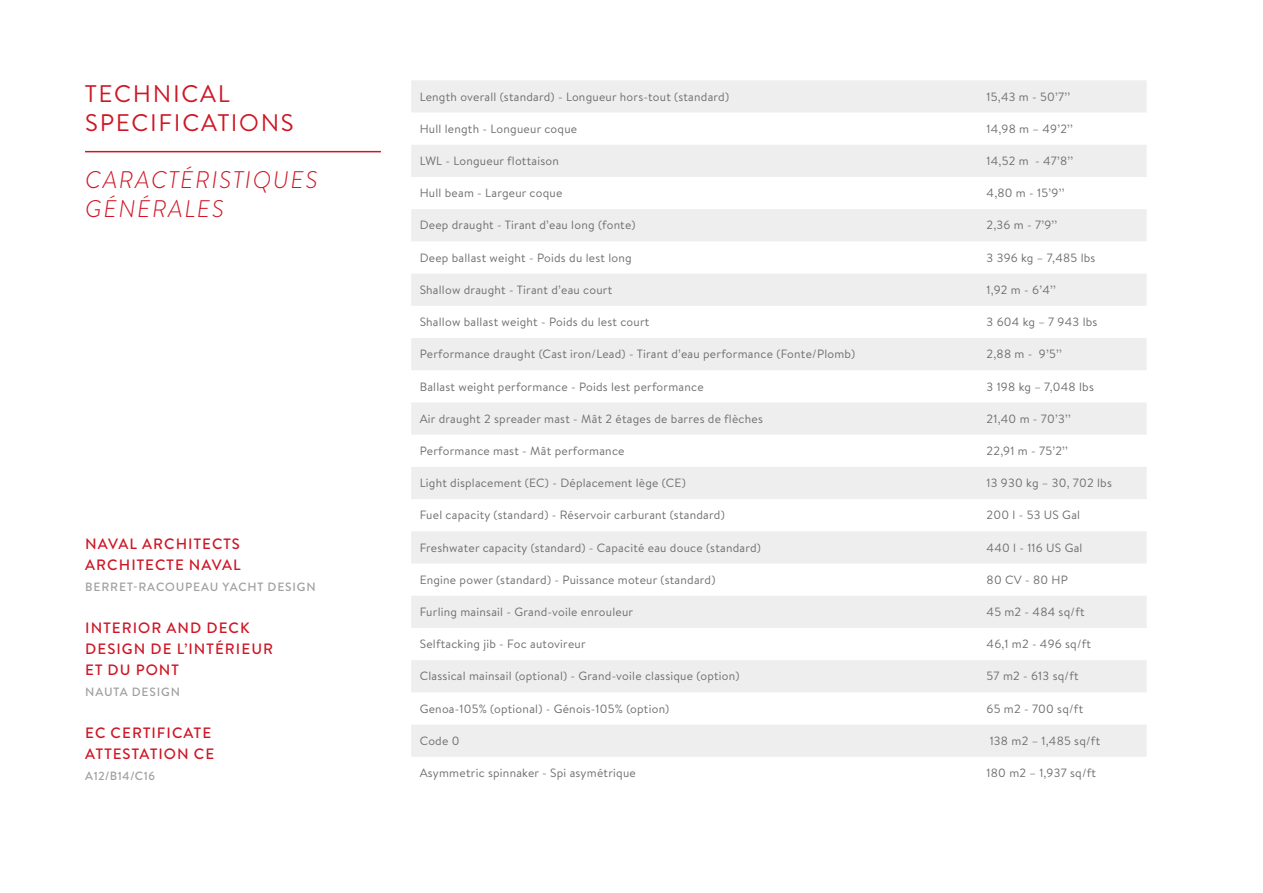
<style>
.page{position:relative;width:1263px;height:893px;background:#fff}
.page>*{position:absolute;margin:0;border:0;box-sizing:border-box;transform-origin:0 0}
.t1{font:italic 300 24px/28.8px "Brandon Grotesque";letter-spacing:.07em;color:#ce1625}
.t2{font:24px/28.8px "Brandon Grotesque";letter-spacing:.07em;color:#ce1625}
.t3{font:500 15px/21px "Brandon Grotesque";letter-spacing:.07em;color:#ce1625}
.t4{font:12px "Brandon Text";letter-spacing:.02em;color:#706f6f}
.t5{font:500 12px "Brandon Grotesque";letter-spacing:.07em;color:#9f9f9e}
.t6{font:500 12px "Brandon Grotesque";letter-spacing:.05em;color:#9f9f9e}
</style>
<div class="page">
<hr style="left:85px;top:151px;width:296px;height:1px;background:#ce1625">
<svg style="left:411px;top:80px;width:736px;height:677px;fill:#eeeeef"></svg>
<h1 class="t2" style="left:85px;top:83px;width:210px">TECHNICAL<br>SPECIFICATIONS</h1>
<h1 class="t1" style="left:85px;top:167px;width:234px">CARACTÉRISTIQUES<br>GÉNÉRALES</h1>
<p class="t3" style="left:85px;top:533px;width:157px">NAVAL ARCHITECTS<br>ARCHITECTE NAVAL</p>
<p class="t5" style="left:85px;top:579px;width:232px">BERRET-RACOUPEAU YACHT DESIGN</p>
<p class="t3" style="left:85px;top:617px;width:189px">INTERIOR AND DECK<br>DESIGN DE L’INTÉRIEUR<br>ET DU PONT</p>
<p class="t5" style="left:85px;top:684px;width:96px">NAUTA DESIGN</p>
<p class="t3" style="left:85px;top:722px;width:130px">EC CERTIFICATE<br>ATTESTATION CE</p>
<p class="t6" style="left:85px;top:768px;width:71px">A12/B14/C16</p>
<p class="t4" style="left:420px;top:92px;width:311px">Length overall (standard) - Longueur hors-tout (standard)</p>
<p class="t4" style="left:986px;top:92px;width:85px">15,43 m - 50’7’’</p>
<p class="t4" style="left:420px;top:124px;width:159px">Hull length - Longueur coque</p>
<p class="t4" style="left:986px;top:124px;width:88px">14,98 m – 49’2’’</p>
<p class="t4" style="left:420px;top:156px;width:141px">LWL - Longueur flottaison</p>
<p class="t4" style="left:986px;top:156px;width:88px">14,52 m - 47’8’’</p>
<p class="t4" style="left:420px;top:189px;width:144px">Hull beam - Largeur coque</p>
<p class="t4" style="left:986px;top:189px;width:79px">4,80 m - 15’9’’</p>
<p class="t4" style="left:420px;top:221px;width:217px">Deep draught - Tirant d’eau long (fonte)</p>
<p class="t4" style="left:986px;top:221px;width:72px">2,36 m - 7’9’’</p>
<p class="t4" style="left:420px;top:253px;width:213px">Deep ballast weight - Poids du lest long</p>
<p class="t4" style="left:986px;top:253px;width:110px">3 396 kg – 7,485 lbs</p>
<p class="t4" style="left:420px;top:285px;width:194px">Shallow draught - Tirant d’eau court</p>
<p class="t4" style="left:986px;top:285px;width:71px">1,92 m - 6’4’’</p>
<p class="t4" style="left:420px;top:317px;width:231px">Shallow ballast weight - Poids du lest court</p>
<p class="t4" style="left:986px;top:317px;width:112px">3 604 kg – 7 943 lbs</p>
<p class="t4" style="left:420px;top:350px;width:437px">Performance draught (Cast iron/Lead) - Tirant d’eau performance (Fonte/Plomb)</p>
<p class="t4" style="left:986px;top:350px;width:77px">2,88 m - 9’5’’</p>
<p class="t4" style="left:420px;top:382px;width:285px">Ballast weight performance - Poids lest performance</p>
<p class="t4" style="left:986px;top:382px;width:109px">3 198 kg – 7,048 lbs</p>
<p class="t4" style="left:420px;top:414px;width:345px">Air draught 2 spreader mast - Mât 2 étages de barres de flèches</p>
<p class="t4" style="left:986px;top:414px;width:86px">21,40 m - 70’3’’</p>
<p class="t4" style="left:420px;top:446px;width:206px">Performance mast - Mât performance</p>
<p class="t4" style="left:986px;top:446px;width:83px">22,91 m - 75’2’’</p>
<p class="t4" style="left:420px;top:478px;width:268px">Light displacement (EC) - Déplacement lège (CE)</p>
<p class="t4" style="left:986px;top:478px;width:127px">13 930 kg – 30, 702 lbs</p>
<p class="t4" style="left:420px;top:511px;width:306px">Fuel capacity (standard) - Réservoir carburant (standard)</p>
<p class="t4" style="left:986px;top:511px;width:95px">200 l - 53 US Gal</p>
<p class="t4" style="left:420px;top:543px;width:343px">Freshwater capacity (standard) - Capacité eau douce (standard)</p>
<p class="t4" style="left:986px;top:543px;width:97px">440 l - 116 US Gal</p>
<p class="t4" style="left:420px;top:575px;width:297px">Engine power (standard) - Puissance moteur (standard)</p>
<p class="t4" style="left:986px;top:575px;width:83px">80 CV - 80 HP</p>
<p class="t4" style="left:420px;top:607px;width:215px">Furling mainsail - Grand-voile enrouleur</p>
<p class="t4" style="left:986px;top:607px;width:100px">45 m2 - 484 sq/ft</p>
<p class="t4" style="left:420px;top:639px;width:167px">Selftacking jib - Foc autovireur</p>
<p class="t4" style="left:986px;top:639px;width:106px">46,1 m2 - 496 sq/ft</p>
<p class="t4" style="left:420px;top:672px;width:321px">Classical mainsail (optional) - Grand-voile classique (option)</p>
<p class="t4" style="left:986px;top:672px;width:94px">57 m2 - 613 sq/ft</p>
<p class="t4" style="left:420px;top:704px;width:251px">Genoa-105% (optional) - Génois-105% (option)</p>
<p class="t4" style="left:986px;top:704px;width:98px">65 m2 - 700 sq/ft</p>
<p class="t4" style="left:420px;top:736px;width:41px">Code 0</p>
<p class="t4" style="left:990px;top:736px;width:112px">138 m2 – 1,485 sq/ft</p>
<p class="t4" style="left:420px;top:768px;width:218px">Asymmetric spinnaker - Spi asymétrique</p>
<p class="t4" style="left:986px;top:768px;width:111px">180 m2 – 1,937 sq/ft</p>
</div>
